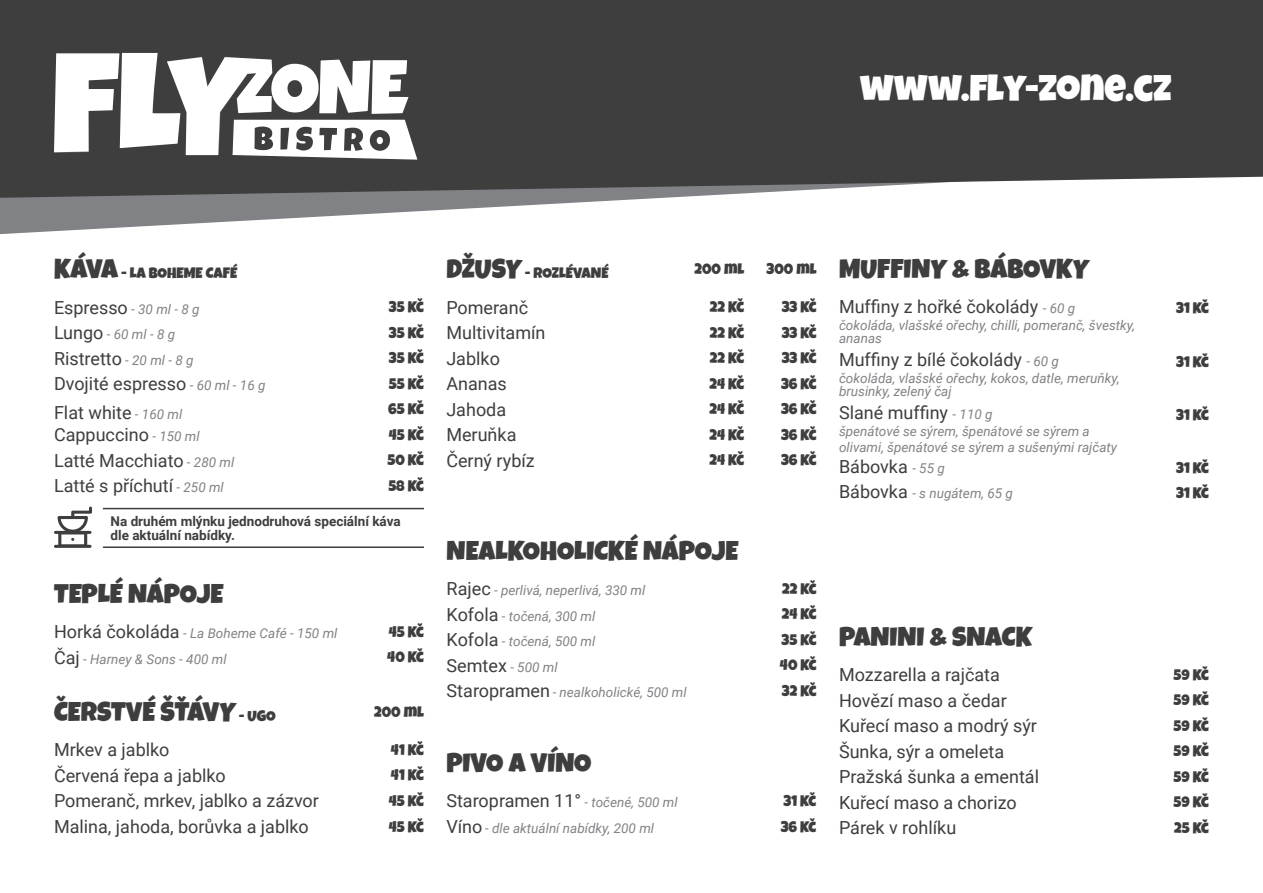
<style>
.page{position:relative;width:1263px;height:893px;background:#fff}
.page>*{position:absolute;margin:0;border:0;box-sizing:border-box;transform-origin:0 0}
.t1{font:37.5px "Luckiest Guy";color:#fff}
.t2{font:27px "Luckiest Guy";color:#3e3e3f}
.t3{font:18px "Roboto";color:#3e3e3f}
.t4{font:15px "Luckiest Guy";color:#3e3e3f}
.t5{font:italic 13.5px/13.5px "Roboto";color:#808285}
.t6{font:700 13.5px/13.5px "Roboto";color:#3e3e3f}
.s1{font-size:27px}
.s2{font-style:italic;font-size:13.5px;color:#808285}
.s3{font-style:normal;font-size:18px;color:#3e3e3f}
.s4{font-size:15px}
</style>
<div class="page">
<svg style="left:0;top:199px;width:640px;height:35px"></svg>
<svg style="left:0;top:0;width:1263px;height:199px;background:#474748"></svg>
<svg style="left:54px;top:53px;width:363px;height:107px"></svg>
<svg style="left:54px;top:506px;width:38px;height:42px"></svg>
<hr style="left:103px;top:508px;width:321px;height:1px;background:#3e3e3f">
<hr style="left:103px;top:546px;width:321px;height:2px;background:#3e3e3f">
<h1 class="t1" style="left:860px;top:63px;width:313px">WWW.FLY-ZONE.CZ</h1>
<p class="t4" style="left:54px;top:263px;width:185px"><span class="s1">KÁVA</span> - LA BOHEME CAFÉ</p>
<p class="t3" style="left:54px;top:295px;width:147px">Espresso <span class="s2">- 30 ml - 8 g</span></p>
<p class="t4" style="left:389px;top:297px;width:36px">35 KČ</p>
<p class="t5" style="left:54px;top:327px;width:123px"><span class="s3">Lungo</span> - 60 ml - 8 g</p>
<p class="t4" style="left:389px;top:323px;width:36px">35 KČ</p>
<p class="t3" style="left:54px;top:346px;width:141px">Ristretto <span class="s2">- 20 ml - 8 g</span></p>
<p class="t4" style="left:389px;top:348px;width:36px">35 KČ</p>
<p class="t3" style="left:54px;top:371px;width:213px">Dvojité espresso <span class="s2">- 60 ml - 16 g</span></p>
<p class="t4" style="left:389px;top:374px;width:37px">55 KČ</p>
<p class="t3" style="left:54px;top:400px;width:130px">Flat white <span class="s2">- 160 ml</span></p>
<p class="t4" style="left:388px;top:399px;width:37px">65 KČ</p>
<p class="t3" style="left:54px;top:422px;width:147px">Cappuccino <span class="s2">- 150 ml</span></p>
<p class="t4" style="left:389px;top:425px;width:37px">45 KČ</p>
<p class="t3" style="left:54px;top:448px;width:182px">Latté Macchiato <span class="s2">- 280 ml</span></p>
<p class="t4" style="left:387px;top:450px;width:38px">50 KČ</p>
<p class="t3" style="left:54px;top:473px;width:171px">Latté s příchutí <span class="s2">- 250 ml</span></p>
<p class="t4" style="left:388px;top:476px;width:37px">58 KČ</p>
<p class="t6" style="left:111px;top:514px;width:292px">Na druhém mlýnku jednodruhová speciální káva dle aktuální nabídky.</p>
<h2 class="t2" style="left:54px;top:576px;width:171px">TEPLÉ NÁPOJE</h2>
<p class="t5" style="left:54px;top:626px;width:285px"><span class="s3">Horká čokoláda</span> - La Boheme Café - 150 ml</p>
<p class="t4" style="left:389px;top:622px;width:37px">45 KČ</p>
<p class="t5" style="left:54px;top:652px;width:174px"><span class="s3">Čaj</span> - Harney &amp; Sons - 400 ml</p>
<p class="t4" style="left:387px;top:647px;width:38px">40 KČ</p>
<h2 class="t2" style="left:54px;top:694px;width:223px">ČERSTVÉ ŠŤÁVY <span class="s4">- UGO</span></h2>
<p class="t4" style="left:374px;top:702px;width:51px">200 ML</p>
<p class="t3" style="left:54px;top:737px;width:117px">Mrkev a jablko</p>
<p class="t4" style="left:391px;top:740px;width:35px">41 KČ</p>
<p class="t3" style="left:54px;top:763px;width:173px">Červená řepa a jablko</p>
<p class="t4" style="left:391px;top:765px;width:35px">41 KČ</p>
<p class="t3" style="left:54px;top:788px;width:266px">Pomeranč, mrkev, jablko a zázvor</p>
<p class="t4" style="left:389px;top:791px;width:37px">45 KČ</p>
<p class="t3" style="left:54px;top:814px;width:256px">Malina, jahoda, borůvka a jablko</p>
<p class="t4" style="left:389px;top:816px;width:37px">45 KČ</p>
<p class="t4" style="left:446px;top:263px;width:164px"><span class="s1">DŽUSY</span> - ROZLÉVANÉ</p>
<p class="t4" style="left:694px;top:259px;width:51px">200 ML</p>
<p class="t4" style="left:766px;top:259px;width:52px">300 ML</p>
<p class="t3" style="left:446px;top:295px;width:83px">Pomeranč</p>
<p class="t4" style="left:710px;top:297px;width:36px">22 KČ</p>
<p class="t4" style="left:782px;top:297px;width:36px">33 KČ</p>
<p class="t3" style="left:446px;top:320px;width:101px">Multivitamín</p>
<p class="t4" style="left:710px;top:323px;width:36px">22 KČ</p>
<p class="t4" style="left:782px;top:323px;width:36px">33 KČ</p>
<p class="t3" style="left:446px;top:346px;width:55px">Jablko</p>
<p class="t4" style="left:710px;top:348px;width:36px">22 KČ</p>
<p class="t4" style="left:782px;top:348px;width:36px">33 KČ</p>
<p class="t3" style="left:446px;top:371px;width:62px">Ananas</p>
<p class="t4" style="left:709px;top:374px;width:36px">24 KČ</p>
<p class="t4" style="left:781px;top:374px;width:37px">36 KČ</p>
<p class="t3" style="left:446px;top:397px;width:61px">Jahoda</p>
<p class="t4" style="left:709px;top:399px;width:36px">24 KČ</p>
<p class="t4" style="left:781px;top:399px;width:37px">36 KČ</p>
<p class="t3" style="left:446px;top:422px;width:72px">Meruňka</p>
<p class="t4" style="left:709px;top:425px;width:36px">24 KČ</p>
<p class="t4" style="left:781px;top:425px;width:37px">36 KČ</p>
<p class="t3" style="left:446px;top:448px;width:90px">Černý rybíz</p>
<p class="t4" style="left:709px;top:450px;width:36px">24 KČ</p>
<p class="t4" style="left:781px;top:450px;width:37px">36 KČ</p>
<h2 class="t2" style="left:447px;top:533px;width:293px">NEALKOHOLICKÉ NÁPOJE</h2>
<p class="t5" style="left:447px;top:583px;width:200px"><span class="s3">Rajec</span> - perlivá, neperlivá, 330 ml</p>
<p class="t4" style="left:782px;top:579px;width:36px">22 KČ</p>
<p class="t5" style="left:447px;top:609px;width:150px"><span class="s3">Kofola</span> - točená, 300 ml</p>
<p class="t4" style="left:782px;top:604px;width:36px">24 KČ</p>
<p class="t5" style="left:447px;top:634px;width:150px"><span class="s3">Kofola</span> - točená, 500 ml</p>
<p class="t4" style="left:782px;top:630px;width:36px">35 KČ</p>
<p class="t3" style="left:447px;top:653px;width:113px">Semtex <span class="s2">- 500 ml</span></p>
<p class="t4" style="left:780px;top:655px;width:38px">40 KČ</p>
<p class="t5" style="left:447px;top:685px;width:242px"><span class="s3">Staropramen</span> - nealkoholické, 500 ml</p>
<p class="t4" style="left:782px;top:681px;width:36px">32 KČ</p>
<h2 class="t2" style="left:446px;top:745px;width:147px">PIVO A VÍNO</h2>
<p class="t3" style="left:446px;top:788px;width:233px">Staropramen 11° <span class="s2">- točené, 500 ml</span></p>
<p class="t4" style="left:783px;top:791px;width:34px">31 KČ</p>
<p class="t5" style="left:446px;top:821px;width:209px"><span class="s3">Víno</span> - dle aktuální nabídky, 200 ml</p>
<p class="t4" style="left:781px;top:816px;width:37px">36 KČ</p>
<h2 class="t2" style="left:839px;top:251px;width:252px">MUFFINY &amp; BÁBOVKY</h2>
<p class="t3" style="left:839px;top:294px;width:238px">Muffiny z hořké čokolády <span class="s2">- 60 g</span></p>
<p class="t5" style="left:839px;top:318px;width:298px">čokoláda, vlašské ořechy, chilli, pomeranč, švestky, ananas</p>
<p class="t3" style="left:839px;top:347px;width:221px">Muffiny z bílé čokolády <span class="s2">- 60 g</span></p>
<p class="t5" style="left:839px;top:371px;width:282px">čokoláda, vlašské ořechy, kokos, datle, meruňky, brusinky, zelený čaj</p>
<p class="t3" style="left:839px;top:400px;width:155px">Slané muffiny <span class="s2">- 110 g</span></p>
<p class="t5" style="left:839px;top:422px;width:280px;line-height:16.5px">špenátové se sýrem, špenátové se sýrem a olivami, špenátové se sýrem a sušenými rajčaty</p>
<p class="t4" style="left:1176px;top:298px;width:34px">31 KČ</p>
<p class="t4" style="left:1176px;top:351px;width:34px">31 KČ</p>
<p class="t4" style="left:1176px;top:405px;width:34px">31 KČ</p>
<p class="t3" style="left:839px;top:454px;width:107px">Bábovka <span class="s2">- 55 g</span></p>
<p class="t4" style="left:1176px;top:458px;width:34px">31 KČ</p>
<p class="t5" style="left:839px;top:486px;width:176px"><span class="s3">Bábovka</span> - s nugátem, 65 g</p>
<p class="t4" style="left:1176px;top:483px;width:34px">31 KČ</p>
<h2 class="t2" style="left:839px;top:619px;width:195px">PANINI &amp; SNACK</h2>
<p class="t3" style="left:839px;top:662px;width:162px">Mozzarella a rajčata</p>
<p class="t4" style="left:1173px;top:665px;width:37px">59 KČ</p>
<p class="t3" style="left:839px;top:688px;width:169px">Hovězí maso a čedar</p>
<p class="t4" style="left:1173px;top:690px;width:37px">59 KČ</p>
<p class="t3" style="left:839px;top:713px;width:199px">Kuřecí maso a modrý sýr</p>
<p class="t4" style="left:1173px;top:716px;width:37px">59 KČ</p>
<p class="t3" style="left:839px;top:739px;width:167px">Šunka, sýr a omeleta</p>
<p class="t4" style="left:1173px;top:741px;width:37px">59 KČ</p>
<p class="t3" style="left:839px;top:764px;width:202px">Pražská šunka a ementál</p>
<p class="t4" style="left:1173px;top:767px;width:37px">59 KČ</p>
<p class="t3" style="left:839px;top:790px;width:179px">Kuřecí maso a chorizo</p>
<p class="t4" style="left:1173px;top:792px;width:37px">59 KČ</p>
<p class="t3" style="left:839px;top:815px;width:119px">Párek v rohlíku</p>
<p class="t4" style="left:1174px;top:818px;width:36px">25 KČ</p>
</div>
